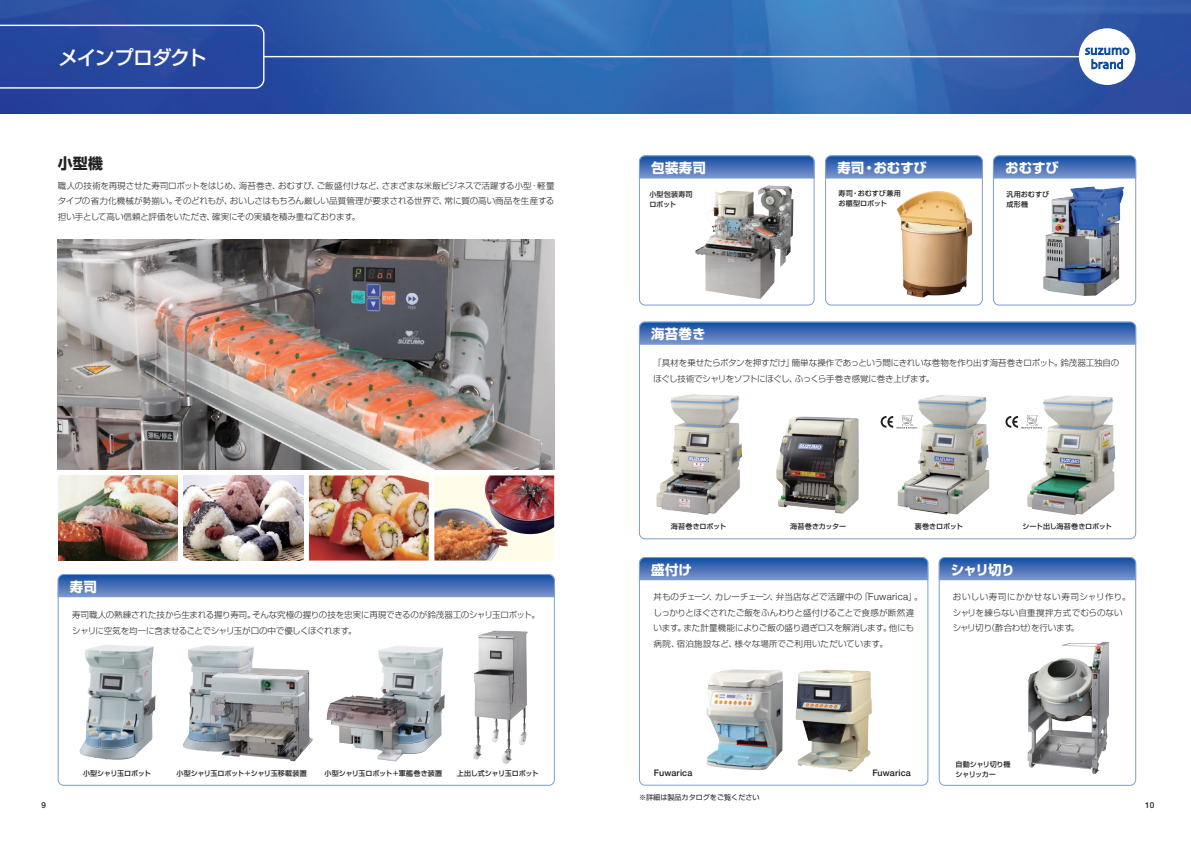
<style>
.page{position:relative;width:1191px;height:842px;background:#fff}
.page>*{position:absolute;margin:0;border:0;box-sizing:border-box;transform-origin:0 0}
.t1{font:500 19.8px "Shin Go Pro";letter-spacing:-.075em;color:#fff}
.t2{font:700 14.9px "Shin Go Pro";color:#231f20}
.t3{font:700 13.5px "Shin Go Pro";letter-spacing:-.005em;color:#fff}
.t4{font:500 9px "Helvetica Neue";letter-spacing:.015em;color:#231f20}
.t5{font:300 8.5px/15.6px "Shin Go Pro";letter-spacing:-.015em;color:#231f20}
.t6{font:300 8.5px/15.6px "Shin Go Pro";letter-spacing:.005em;color:#231f20}
.t7{font:300 8.5px/15.6px "Shin Go Pro";letter-spacing:.015em;color:#231f20}
.t8{font:500 8.1px "Helvetica Neue";color:#231f20}
.t9{font:500 7.1px "Shin Go Pro";letter-spacing:-.02em;color:#231f20}
.t10{font:500 7.1px/9.9px "Shin Go Pro";letter-spacing:-.045em;color:#231f20}
.t11{font:7.1px "Shin Go Pro";color:#231f20}
.t12{font:500 7.1px/9.9px "Shin Go Pro";color:#231f20}
.t13{font:500 7.1px "Shin Go Pro";letter-spacing:-.055em;color:#231f20}
.t14{font:500 7.1px/9.9px "Shin Go Pro";letter-spacing:.005em;color:#231f20}
.t15{font:500 7.1px/9.9px "Shin Go Pro";letter-spacing:.02em;color:#231f20}
.s1{font-family:"Helvetica Neue";font-size:9.8px}
</style>
<div class="page">
<img style="left:0;top:0;width:1191px;height:113px">
<div style="left:1078px;top:28px;width:57px;height:57px;background:#fff;border-radius:50%"></div>
<hr style="left:264px;top:56px;width:816px;height:1px;background:#fff">
<svg style="left:0;top:24px;width:265px;height:65px;background:#314fa1"></svg>
<svg style="left:1085px;top:34px;width:44px;height:35px"></svg>
<div style="left:639px;top:557px;width:289px;height:229px;border:1px solid #7e9ed2;border-radius:6px"></div>
<div style="left:938px;top:557px;width:198px;height:229px;border:1px solid #7e9ed2;border-radius:6px"></div>
<div style="left:993px;top:155px;width:143px;height:150px;border:1px solid #7e9ed2;border-radius:6px"></div>
<div style="left:825px;top:155px;width:157px;height:150px;border:1px solid #7e9ed2;border-radius:6px"></div>
<div style="left:639px;top:155px;width:175px;height:150px;border:1px solid #7e9ed2;border-radius:6px"></div>
<img style="left:58px;top:475px;width:120px;height:85px">
<img style="left:183px;top:475px;width:120px;height:85px">
<div style="left:434px;top:475px;width:120px;height:85px;background:#fffde9"></div>
<img style="left:485px;top:475px;width:69px;height:60px">
<img style="left:434px;top:508px;width:74px;height:52px">
<img style="left:309px;top:475px;width:120px;height:85px">
<img style="left:58px;top:239px;width:496px;height:230px">
<svg style="left:638px;top:155px;width:177px;height:24px;background:#5279bb"></svg>
<svg style="left:638px;top:557px;width:290px;height:24px;background:#5179bb"></svg>
<svg style="left:938px;top:557px;width:198px;height:24px;background:#527abb"></svg>
<svg style="left:638px;top:321px;width:498px;height:25px;background:#577ebe"></svg>
<svg style="left:57px;top:574px;width:498px;height:24px;background:#5179bb"></svg>
<svg style="left:825px;top:155px;width:158px;height:24px;background:#5179bb"></svg>
<svg style="left:992px;top:155px;width:144px;height:24px;background:#527abc"></svg>
<img style="left:776px;top:416px;width:82px;height:98px">
<img style="left:695px;top:185px;width:98px;height:114px">
<img style="left:795px;top:670px;width:77px;height:101px">
<img style="left:1027px;top:642px;width:82px;height:132px">
<img style="left:706px;top:669px;width:77px;height:101px">
<img style="left:80px;top:645px;width:76px;height:115px">
<img style="left:183px;top:645px;width:130px;height:116px">
<img style="left:326px;top:646px;width:119px;height:115px">
<img style="left:896px;top:191px;width:76px;height:106px">
<img style="left:473px;top:630px;width:38px;height:134px">
<img style="left:1043px;top:186px;width:81px;height:110px">
<img style="left:656px;top:394px;width:86px;height:121px">
<img style="left:897px;top:395px;width:92px;height:119px">
<img style="left:1027px;top:395px;width:88px;height:120px">
<svg style="left:1005px;top:415px;width:37px;height:14px"></svg>
<svg style="left:880px;top:415px;width:37px;height:14px"></svg>
<h1 class="t1" style="left:58px;top:41px;width:150px">メインプロダクト</h1>
<h2 class="t2" style="left:58px;top:151px;width:47px">小型機</h2>
<p class="t5" style="left:58px;top:177px;width:498px;text-align:justify">職人の技術を再現させた寿司ロボットをはじめ、海苔巻き、おむすび、ご飯盛付けなど、さまざまな米飯ビジネスで活躍する小型・軽量タイプの省力化機械が勢揃い。そのどれもが、おいしさはもちろん厳しい品質管理が要求される世界で、常に質の高い商品を生産する担い手として高い信頼と評価をいただき、確実にその実績を積み重ねております。</p>
<h3 class="t3" style="left:70px;top:576px;width:28px">寿司</h3>
<p class="t5" style="left:72px;top:606px;width:469px">寿司職人の熟練された技から生まれる握り寿司。そんな究極の握りの技を忠実に再現できるのが鈴茂器工のシャリ玉ロボット。シャリに空気を均一に含ませることでシャリ玉が口の中で優しくほぐれます。</p>
<p class="t13" style="left:83px;top:768px;width:69px">小型シャリ玉ロボット</p>
<p class="t9" style="left:177px;top:768px;width:132px">小型シャリ玉ロボット＋シャリ玉移載装置</p>
<p class="t9" style="left:324px;top:768px;width:119px">小型シャリ玉ロボット＋軍艦巻き装置</p>
<p class="t10" style="left:457px;top:768px;width:83px">上出し式シャリ玉ロボット</p>
<h3 class="t3" style="left:651px;top:157px;width:56px">包装寿司</h3>
<h3 class="t3" style="left:837px;top:157px;width:91px">寿司・おむすび</h3>
<h3 class="t3" style="left:1005px;top:157px;width:55px">おむすび</h3>
<p class="t14" style="left:649px;top:189px;width:45px">小型包装寿司ロボット</p>
<p class="t12" style="left:838px;top:188px;width:64px">寿司・おむすび兼用お櫃型ロボット</p>
<p class="t15" style="left:1006px;top:188px;width:44px">汎用おむすび成形機</p>
<h3 class="t3" style="left:651px;top:323px;width:56px">海苔巻き</h3>
<p class="t5" style="left:653px;top:354px;width:467px">「具材を乗せたらボタンを押すだけ」簡単な操作であっという間にきれいな巻物を作り出す海苔巻きロボット。鈴茂器工独自のほぐし技術でシャリをソフトにほぐし、ふっくら手巻き感覚に巻き上げます。</p>
<p class="t9" style="left:671px;top:520px;width:57px">海苔巻きロボット</p>
<p class="t9" style="left:790px;top:520px;width:57px">海苔巻きカッター</p>
<p class="t9" style="left:914px;top:520px;width:50px">裏巻きロボット</p>
<p class="t9" style="left:1022px;top:520px;width:91px">シート出し海苔巻きロボット</p>
<h3 class="t3" style="left:651px;top:559px;width:42px">盛付け</h3>
<h3 class="t3" style="left:951px;top:559px;width:65px">シャリ切り</h3>
<p class="t7" style="left:953px;top:588px;width:179px">おいしい寿司にかかせない寿司シャリ作り。シャリを練らない自重撹拌方式でむらのないシャリ切り（酢合わせ）を行います。</p>
<p class="t6" style="left:653px;top:588px;width:271px">丼ものチェーン、カレーチェーン、弁当店などで活躍中の「<span class="s1">Fuwarica</span>」。しっかりとほぐされたご飯をふんわりと盛付けることで食感が断然違います。また計量機能によりご飯の盛り過ぎロスを解消します。他にも病院、宿泊施設など、様々な場所でご利用いただいています。　　　</p>
<p class="t4" style="left:654px;top:765px;width:40px">Fuwarica</p>
<p class="t4" style="left:872px;top:766px;width:40px">Fuwarica</p>
<p class="t10" style="left:955px;top:758px;width:56px">自動シャリ切り機シャリッカー</p>
<p class="t11" style="left:639px;top:791px;width:122px">※詳細は製品カタログをご覧ください</p>
<p class="t8" style="left:42px;top:798px;width:6px">9</p>
<p class="t8" style="left:1145px;top:798px;width:11px">10</p>
</div>
